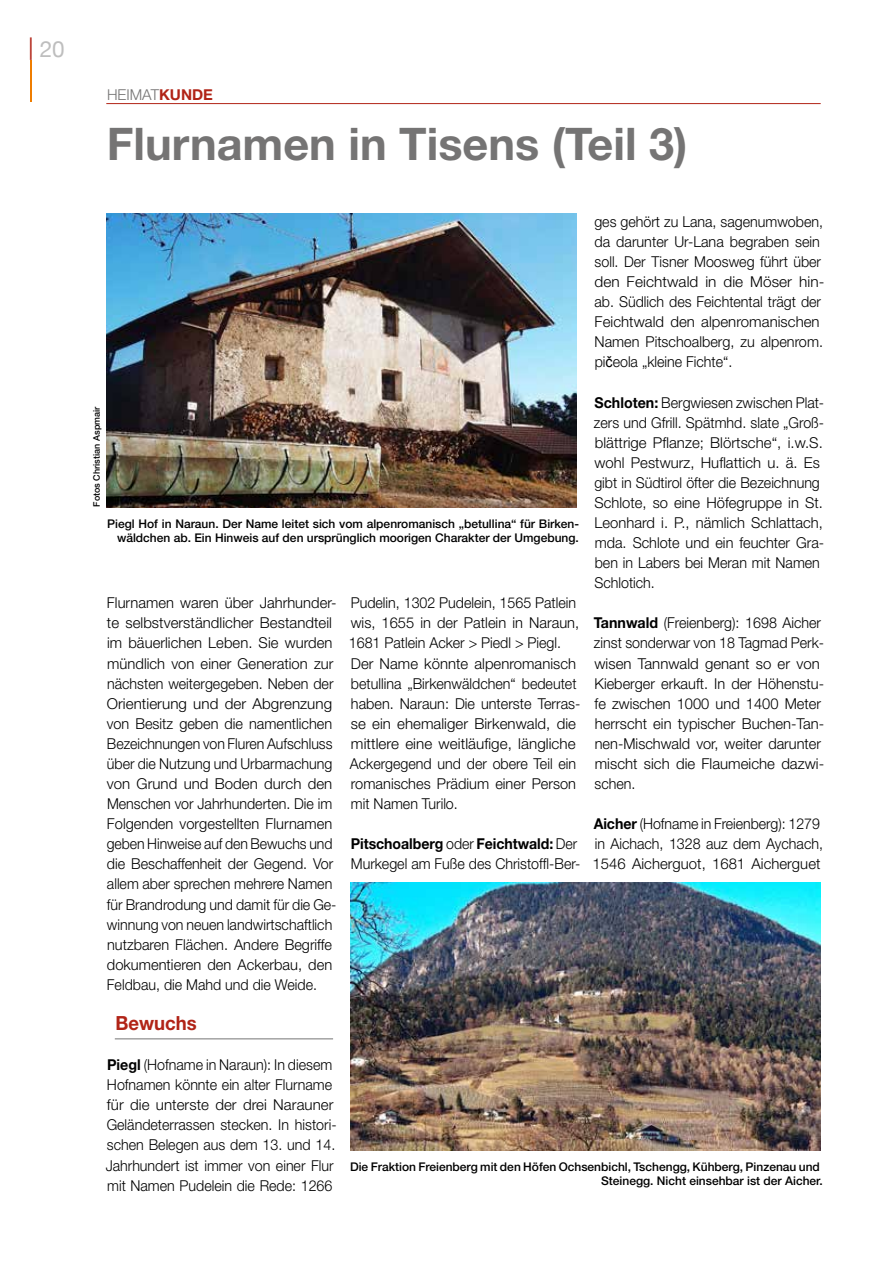
<style>
.page{position:relative;width:893px;height:1263px;background:#fff}
.page>*{position:absolute;margin:0;border:0;box-sizing:border-box;transform-origin:0 0}
.t1{font:700 45px "Helvetica Neue";color:#757474}
.t2{font:22.5px "Helvetica Neue";color:#bebebe}
.t3{font:700 19.5px "Helvetica Neue";color:#b12417;scale:.95 1}
.t4{font:300 15px/20.1px "Helvetica Neue";color:#000;scale:.95 1}
.t5{font:300 15px/20.1px "Helvetica Neue";color:#000}
.t6{font:300 15px/20.1px "Helvetica Neue";color:#000;scale:.94 1}
.t7{font:300 15px "Helvetica Neue";color:#757474}
.t8{font:500 12px/14.4px "Helvetica Neue";color:#000;text-align:right}
.t9{font:500 9px "Helvetica Neue";color:#000}
.s1{color:#b12417}
.s2{font-weight:700;color:#b12417}
.s3{font-family:"Arial";font-weight:400}
.s4{font-weight:700}
</style>
<div class="page">
<hr style="left:106px;top:103px;width:715px;height:1px;background:#b12417">
<hr style="left:115px;top:1038px;width:218px;height:1px;background:#757474">
<img style="left:350px;top:882px;width:471px;height:268px">
<img style="left:106px;top:213px;width:471px;height:295px">
<hr style="left:30px;top:60px;width:2px;height:41px;background:#ef7d00">
<h2 class="t2" style="left:28px;top:32px;width:38px"><span class="s1">|</span> 20</h2>
<p class="t7" style="left:107px;top:86px;width:107px">HEIMAT<span class="s2">KUNDE</span></p>
<h1 class="t1" style="left:107px;top:116px;width:582px">Flurnamen in Tisens (Teil 3)</h1>
<p class="t4" style="left:594px;top:211px;width:244px">ges gehört zu Lana, sagenumwoben, da darunter Ur-Lana begraben sein soll. Der Tisner Moosweg führt über den Feichtwald in die Möser hin&shy;ab. Südlich des Feichtental trägt der Feichtwald den alpenromanischen Namen Pitschoalberg, zu alpenrom. pi<span class="s3">č</span>eola „kleine Fichte“.</p>
<p class="t4" style="left:594px;top:392px;width:244px"><span class="s4">Schloten:</span> Bergwiesen zwischen Plat&shy;zers und Gfrill. Spätmhd. slate „Groß&shy;blättrige Pflanze; Blörtsche“, i.w.S. wohl Pestwurz, Huflattich u. ä. Es gibt in Südtirol öfter die Bezeichnung Schlote, so eine Höfegruppe in St.<br>Leonhard i. P., nämlich Schlattach, mda. Schlote und ein feuchter Gra&shy;ben in Labers bei Meran mit Namen Schlotich.</p>
<p class="t4" style="left:594px;top:613px;width:244px"><span class="s4">Tannwald</span> (Freienberg): 1698 Aicher zinst sonderwar von 18 Tagmad Perk&shy;wisen Tannwald genant so er von<br>Kieberger erkauft. In der Höhenstu&shy;fe zwischen 1000 und 1400 Meter herrscht ein typischer Buchen-Tan&shy;nen-Mischwald vor, weiter darunter mischt sich die Flaumeiche dazwi&shy;schen.</p>
<p class="t6" style="left:593px;top:813px;width:247px"><span class="s4">Aicher</span> (Hofname in Freienberg): 1279 in Aichach, 1328 auz dem Aychach,<br>1546 Aicherguot, 1681 Aicherguet</p>
<p class="t9" style="left:91px;top:507px;width:102px;rotate:-90deg">Fotos Christian Aspmair</p>
<p class="t8" style="left:107px;top:516px;width:473px">Piegl Hof in Naraun. Der Name leitet sich vom alpenromanisch „betullina“ für Birken&shy;wäldchen ab. Ein Hinweis auf den ursprünglich moorigen Charakter der Umgebung.</p>
<p class="t4" style="left:349px;top:593px;width:245px">Pudelin, 1302 Pudelein, 1565 Patlein wis, 1655 in der Patlein in Naraun, 1681 Patlein Acker &gt; Piedl &gt; Piegl.<br>Der Name könnte alpenromanisch betullina „Birkenwäldchen“ bedeutet haben. Naraun: Die unterste Terras&shy;se ein ehemaliger Birkenwald, die mittlere eine weitläufige, längliche Ackergegend und der obere Teil ein romanisches Prädium einer Person mit Namen Turilo.</p>
<p class="t6" style="left:351px;top:833px;width:246px"><span class="s4">Pitschoalberg</span> oder <span class="s4">Feichtwald:</span> Der<br>Murkegel am Fuße des Christoffl-Ber-</p>
<p class="t5" style="left:107px;top:593px;width:231px">Flurnamen waren über Jahrhunder&shy;te selbstverständlicher Bestandteil im bäuerlichen Leben. Sie wurden mündlich von einer Generation zur nächsten weitergegeben. Neben der Orientierung und der Abgrenzung von Besitz geben die namentlichen Bezeichnungen von Fluren Aufschluss über die Nutzung und Urbarmachung von Grund und Boden durch den Menschen vor Jahrhunderten. Die im Folgenden vorgestellten Flurnamen geben Hinweise auf den Bewuchs und die Beschaffenheit der Gegend. Vor allem aber sprechen mehrere Namen für Brandrodung und damit für die Ge&shy;winnung von neuen landwirtschaftlich nutzbaren Flächen. Andere Begriffe dokumentieren den Ackerbau, den Feldbau, die Mahd und die Weide.</p>
<h3 class="t3" style="left:115px;top:1011px;width:87px">Bewuchs</h3>
<p class="t4" style="left:106px;top:1054px;width:245px"><span class="s4">Piegl</span> (Hofname in Naraun): In diesem Hofnamen könnte ein alter Flurname für die unterste der drei Narauner Geländeterrassen stecken. In histori&shy;schen Belegen aus dem 13. und 14.<br>Jahrhundert ist immer von einer Flur mit Namen Pudelein die Rede: 1266</p>
<p class="t8" style="left:350px;top:1159px;width:474px">Die Fraktion Freienberg mit den Höfen Ochsenbichl, Tschengg, Kühberg, Pinzenau und<br>Steinegg. Nicht einsehbar ist der Aicher.</p>
</div>
